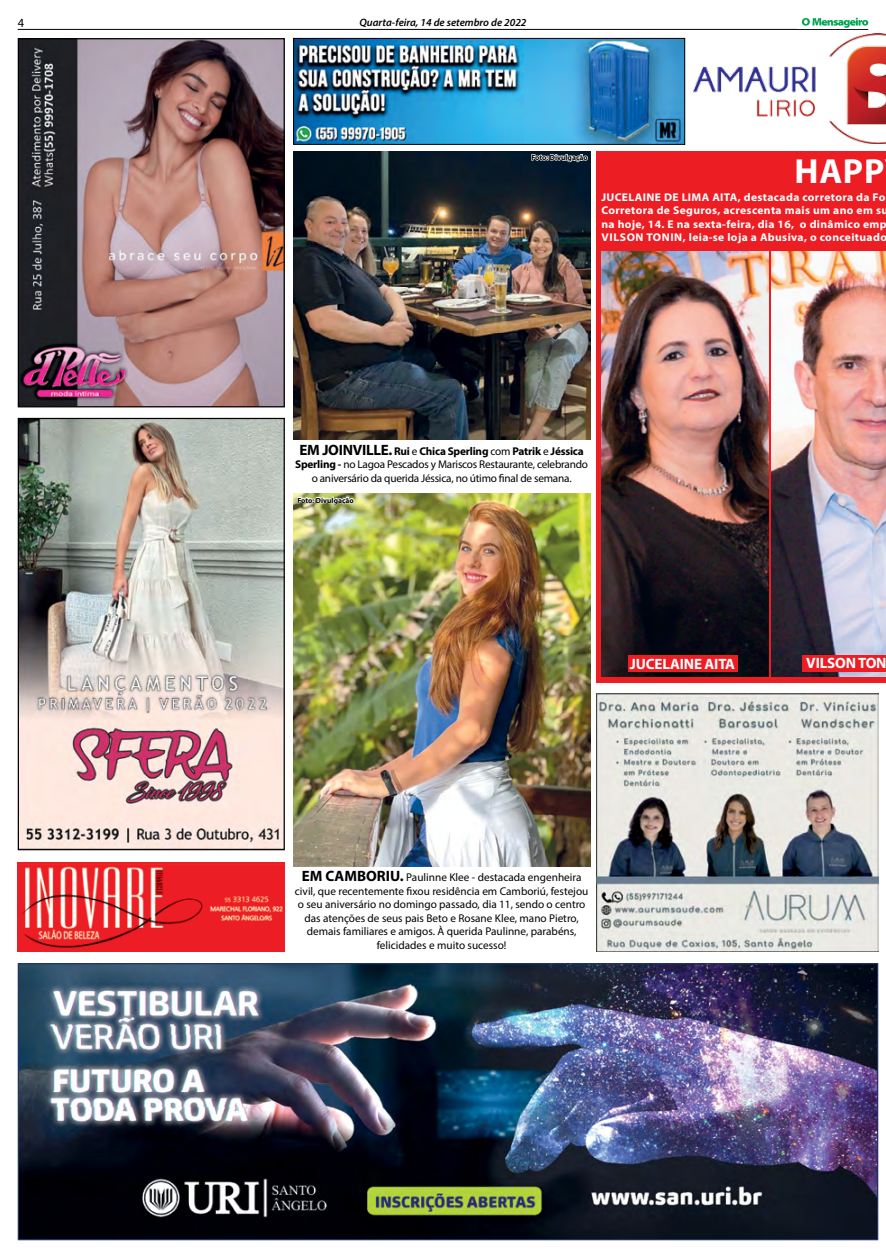
<style>
.page{position:relative;width:886px;height:1258px;background:#fff}
.page>*{position:absolute;margin:0;border:0;box-sizing:border-box;transform-origin:0 0}
.t1{font:700 35px "Myriad Pro";color:#fff}
.t2{font:700 15px "Myriad Pro";letter-spacing:-.01em;color:#fff}
.t3{font:12.5px "Myriad Pro";color:#000}
.t4{font:11.25px/13.5px "Myriad Pro";color:#000;text-align:center}
.t5{font:700 11.25px/13.5px "Myriad Pro";letter-spacing:.03em;color:#fff}
.t6{font:11.25px/13.5px "Myriad Pro";letter-spacing:-.02em;color:#000;text-align:center}
.t7{font:italic 600 10.75px "Myriad Pro";color:#000}
.t8{font:700 7.5px "Myriad Pro";color:#000}
.s1{font-weight:700;font-size:15px}
.s2{font-weight:700}
</style>
<div class="page">
<hr style="left:18px;top:29px;width:850px;height:1px;background:#000">
<img style="left:295px;top:40px;width:388px;height:103px">
<div style="left:293px;top:38px;width:392px;height:107px;border:1px solid #000"></div>
<svg style="left:801px;top:18px;width:67px;height:10px"></svg>
<img style="left:693px;top:34px;width:193px;height:110px">
<img style="left:20px;top:965px;width:856px;height:273px">
<img style="left:20px;top:420px;width:263px;height:428px">
<div style="left:18px;top:418px;width:267px;height:432px;border:1px solid #000"></div>
<img style="left:20px;top:40px;width:263px;height:365px">
<div style="left:18px;top:38px;width:267px;height:369px;border:1px solid #000"></div>
<div style="left:18px;top:862px;width:267px;height:89px;background:#ec1d24"></div>
<img style="left:22px;top:866px;width:261px;height:82px">
<img style="left:293px;top:494px;width:297px;height:372px">
<img style="left:293px;top:152px;width:297px;height:288px">
<img style="left:596px;top:694px;width:282px;height:257px">
<div style="left:596px;top:152px;width:290px;height:531px;background:#ed1d24"></div>
<img style="left:601px;top:251px;width:168px;height:426px">
<img style="left:771px;top:251px;width:115px;height:426px">
<div style="left:803px;top:655px;width:83px;height:16px;background:#ed1d24"></div>
<div style="left:628px;top:655px;width:110px;height:16px;background:#ed1d24"></div>
<svg style="left:530px;top:151px;width:59px;height:12px"></svg>
<svg style="left:297px;top:493px;width:58px;height:12px"></svg>
<p class="t3" style="left:18px;top:15px;width:8px">4</p>
<p class="t7" style="left:359px;top:15px;width:169px">Quarta-feira, 14 de setembro de 2022</p>
<p class="t8" style="left:531px;top:153px;width:58px">Foto: Divulgação</p>
<h1 class="t1" style="left:794px;top:149px;width:91px">HAPP</h1>
<p class="t5" style="left:601px;top:190px;width:288px">JUCELAINE DE LIMA AITA, destacada corretora da Fo Corretora de Seguros, acrescenta mais um ano em su na hoje, 14. E na sexta-feira, dia 16, o dinâmico emp VILSON TONIN, leia-se loja a Abusiva, o conceituado</p>
<p class="t6" style="left:295px;top:444px;width:294px"><span class="s1">EM JOINVILLE.</span> <span class="s2">Rui</span> e <span class="s2">Chica Sperling</span> com <span class="s2">Patrik</span> e <span class="s2">Jéssica<br>Sperling -</span> no Lagoa Pescados y Mariscos Restaurante, celebrando o aniversário da querida Jéssica, no útimo final de semana.</p>
<p class="t8" style="left:297px;top:495px;width:58px">Foto: Divulgação</p>
<h2 class="t2" style="left:630px;top:654px;width:107px">JUCELAINE AITA</h2>
<h2 class="t2" style="left:806px;top:654px;width:82px">VILSON TON</h2>
<p class="t4" style="left:295px;top:871px;width:295px"><span class="s1">EM CAMBORIU.</span> Paulinne Klee - destacada engenheira civil, que recentemente fixou residência em Camboriú, festejou o seu aniversário no domingo passado, dia 11, sendo o centro das atenções de seus pais Beto e Rosane Klee, mano Pietro, demais familiares e amigos. À querida Paulinne, parabéns, felicidades e muito sucesso!</p>
</div>
